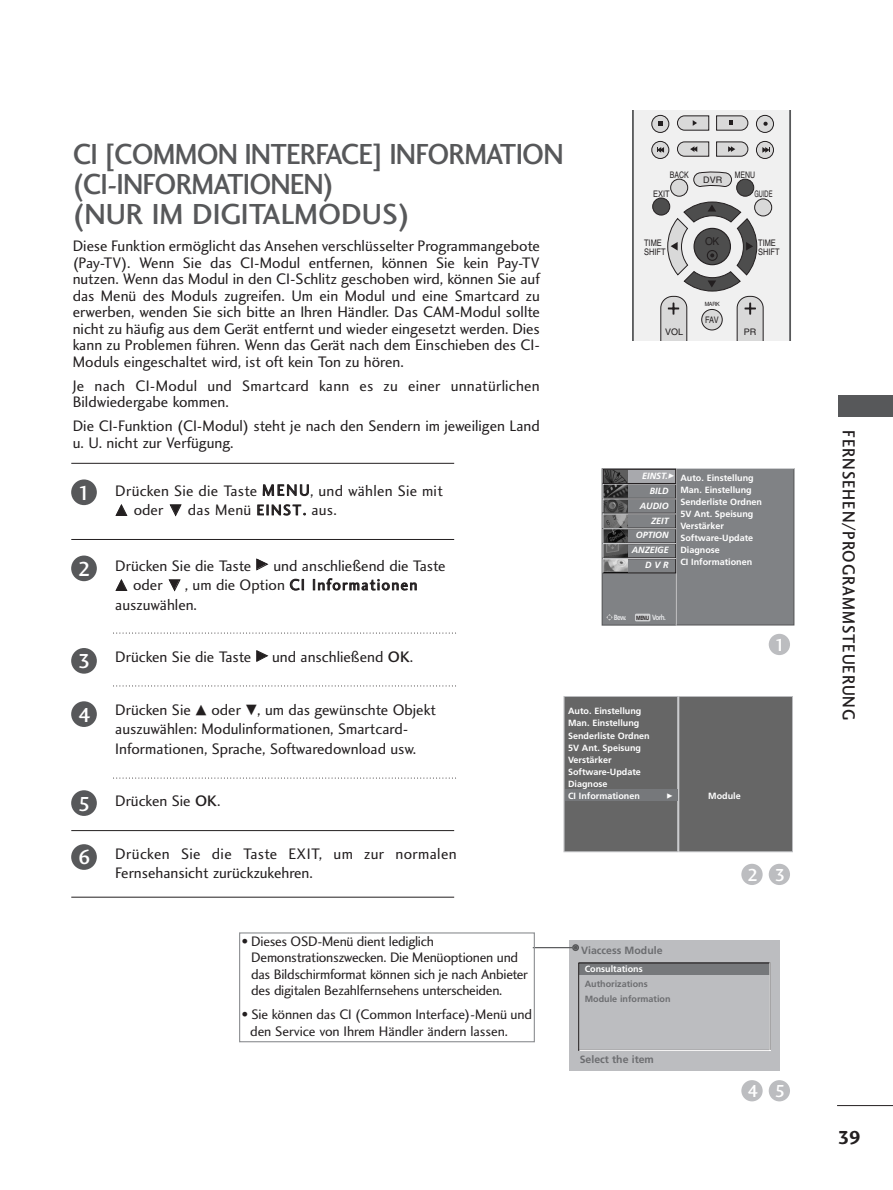
<style>
.page{position:relative;width:893px;height:1190px;background:#fff}
.page>*{position:absolute;margin:0;border:0;box-sizing:border-box;transform-origin:0 0}
.t1{font:30px/30px "Charlotte Sans Medium Plain";letter-spacing:-.03em;color:#57585a;scale:.95 1}
.t2{font:21px "Charlotte Sans Medium Plain";color:#fff}
.t3{font:19.5px "Charlotte Sans Bold Plain";color:#231f20}
.t4{font:18px "Charlotte Sans Medium Plain";letter-spacing:.06em;color:#231f20;scale:.9 1}
.t5{font:18px "Charlotte Sans Medium Plain";color:#fff}
.t6{font:15.75px/16.5px "Charlotte Sans Book Plain";color:#231f20}
.t7{font:15.75px/19.5px "Charlotte Sans Book Plain";letter-spacing:.02em;color:#231f20}
.t8{font:14.25px/16.5px "Charlotte Sans Book Plain";letter-spacing:-.02em;color:#231f20}
.t9{font:10.8px "Helvetica";color:#231f20;scale:.94 1}
.t10{font:700 10.5px "Frutiger";color:#6c6d70}
.t11{font:700 9px/12px "Frutiger";color:#fff}
.t12{font:italic 700 9px/14.9px "Frutiger";color:#fff;text-align:right}
.t13{font:700 9px/15px "Frutiger";color:#6c6d70}
.t14{font:9px/8.7px "Helvetica";color:#231f20;scale:.83 1}
.t15{font:9px "Helvetica";color:#231f20}
.t16{font:9px "Helvetica";color:#231f20;scale:.77 1}
.t17{font:9px "Helvetica";color:#231f20;scale:.64 1}
.t18{font:700 7.5px "Frutiger";letter-spacing:-.08em;color:#e6e7e9;scale:.85 1}
.t19{font:6px "FZDING33";color:#fff}
.t20{font:5.85px "Helvetica";color:#231f20;scale:.94 1}
.s1{font-family:"FZDING33";font-size:12px}
.s2{font-size:15px}
.s3{font-family:"FZDING33";font-weight:400;font-size:6px}
.s4{font-family:"Manual One";font-weight:400;font-style:normal;font-size:7.5px;color:#808285}
.s5{font-size:6px;color:#231f20}
.s6{font-family:"Charlotte Sans Medium Plain"}
</style>
<div class="page">
<hr style="left:837px;top:1105px;width:55px;height:1px;background:#231f20">
<div style="left:838px;top:395px;width:54px;height:22px;background:#57585a"></div>
<div style="left:569px;top:939px;width:210px;height:131px;background:#bcbdc0"></div>
<div style="left:579px;top:962px;width:190px;height:13px;background:#76787b"></div>
<div style="left:578px;top:962px;width:192px;height:88px;border:1px solid #231f20"></div>
<hr style="left:579px;top:1050px;width:191px;height:1px;background:#fff">
<hr style="left:769px;top:962px;width:1px;height:88px;background:#fff">
<div style="left:563px;top:696px;width:115px;height:156px;background:#666;border:1px solid #bcbdc0"></div>
<div style="left:678px;top:696px;width:114px;height:156px;background:#666;border:1px solid #bcbdc0"></div>
<div style="left:565px;top:789px;width:112px;height:12px;background:#76787b"></div>
<svg style="left:632px;top:110px;width:159px;height:230px"></svg>
<div style="left:768px;top:863px;width:22px;height:22px;background:#bcbdc0;border-radius:50%"></div>
<div style="left:741px;top:863px;width:21px;height:22px;background:#bcbdc0;border-radius:50%"></div>
<div style="left:768px;top:1080px;width:22px;height:21px;background:#bcbdc0;border-radius:50%"></div>
<div style="left:741px;top:1080px;width:21px;height:21px;background:#bcbdc0;border-radius:50%"></div>
<div style="left:768px;top:634px;width:22px;height:21px;background:#bcbdc0;border-radius:50%"></div>
<hr style="left:532px;top:947px;width:40px;height:1px;background:#57585a">
<div style="left:572px;top:944px;width:7px;height:7px;border:2px solid #57585a;border-radius:50%"></div>
<div style="left:602px;top:469px;width:73px;height:155px;background:#808285"></div>
<div style="left:601px;top:468px;width:75px;height:157px;border:1px solid #57585a"></div>
<div style="left:676px;top:469px;width:117px;height:155px;background:#808285"></div>
<div style="left:675px;top:468px;width:119px;height:157px;border:1px solid #57585a"></div>
<hr style="left:676px;top:468px;width:118px;height:1px;background:#d1d2d4">
<hr style="left:675px;top:469px;width:1px;height:157px;background:#d1d2d4">
<div style="left:603px;top:469px;width:72px;height:15px;background:#a8a9ad"></div>
<img style="left:605px;top:471px;width:22px;height:100px">
<div style="left:603px;top:484px;width:73px;height:15px;border:1px solid #231f20"></div>
<hr style="left:603px;top:484px;width:73px;height:1px;background:#d1d2d4">
<div style="left:603px;top:499px;width:73px;height:14px;border:1px solid #231f20"></div>
<hr style="left:603px;top:498px;width:73px;height:1px;background:#d1d2d4">
<hr style="left:603px;top:513px;width:73px;height:1px;background:#d1d2d4">
<div style="left:603px;top:528px;width:73px;height:15px;border:1px solid #231f20"></div>
<div style="left:603px;top:543px;width:73px;height:15px;border:1px solid #231f20"></div>
<hr style="left:603px;top:543px;width:73px;height:1px;background:#d1d2d4">
<div style="left:603px;top:558px;width:73px;height:15px;border:1px solid #231f20"></div>
<svg style="left:602px;top:468px;width:1px;height:104px"></svg>
<hr style="left:603px;top:558px;width:73px;height:1px;background:#d1d2d4">
<hr style="left:603px;top:528px;width:73px;height:1px;background:#d1d2d4">
<div style="left:635px;top:613px;width:15px;height:8px;background:#d1d2d4"></div>
<svg style="left:606px;top:614px;width:6px;height:6px"></svg>
<div style="left:603px;top:469px;width:73px;height:15px;border:1px solid #231f20"></div>
<hr style="left:71px;top:463px;width:383px;height:1px;background:#231f20">
<hr style="left:71px;top:539px;width:383px;height:1px;background:#231f20">
<hr style="left:71px;top:830px;width:383px;height:1px;background:#231f20">
<hr style="left:71px;top:897px;width:383px;height:1px;background:#231f20">
<svg style="left:113px;top:633px;width:343px;height:1px"></svg>
<svg style="left:113px;top:685px;width:343px;height:1px"></svg>
<svg style="left:113px;top:777px;width:343px;height:1px"></svg>
<div style="left:71px;top:479px;width:26px;height:26px;background:#57585a;border-radius:50%"></div>
<div style="left:71px;top:555px;width:26px;height:26px;background:#57585a;border-radius:50%"></div>
<div style="left:71px;top:648px;width:26px;height:25px;background:#57585a;border-radius:50%"></div>
<div style="left:71px;top:701px;width:26px;height:26px;background:#57585a;border-radius:50%"></div>
<div style="left:71px;top:790px;width:26px;height:26px;background:#57585a;border-radius:50%"></div>
<div style="left:71px;top:844px;width:26px;height:26px;background:#57585a;border-radius:50%"></div>
<div style="left:239px;top:932px;width:296px;height:110px;border:1px solid #939598"></div>
<h1 class="t1" style="left:73px;top:142px;width:518px">CI [COMMON INTERFACE] INFORMATION (CI-INFORMATIONEN)<br>(NUR IM DIGITALMODUS)</h1>
<p class="t6" style="left:73px;top:239px;width:468px;text-align:justify">Diese Funktion ermöglicht das Ansehen verschlüsselter Programmangebote (Pay-TV). Wenn Sie das CI-Modul entfernen, können Sie kein Pay-TV nutzen. Wenn das Modul in den CI-Schlitz geschoben wird, können Sie auf das Menü des Moduls zugreifen. Um ein Modul und eine Smartcard zu erwerben, wenden Sie sich bitte an Ihren Händler. Das CAM-Modul sollte nicht zu häufig aus dem Gerät entfernt und wieder eingesetzt werden. Dies kann zu Problemen führen. Wenn das Gerät nach dem Einschieben des CI-Moduls eingeschaltet wird, ist oft kein Ton zu hören.</p>
<p class="t6" style="left:73px;top:378px;width:468px">Je nach CI-Modul und Smartcard kann es zu einer unnatürlichen<br>Bildwiedergabe kommen.</p>
<p class="t6" style="left:73px;top:419px;width:468px">Die CI-Funktion (CI-Modul) steht je nach den Sendern im jeweiligen Land u. U. nicht zur Verfügung.</p>
<h2 class="t2" style="left:78px;top:485px;width:14px">1</h2>
<h2 class="t2" style="left:78px;top:561px;width:14px">2</h2>
<p class="t7" style="left:115px;top:482px;width:329px">Drücken Sie die Taste MENU, und wählen Sie mit<br><span class="s1">D</span> oder <span class="s1">E</span> das Menü <span class="s2">EINST.</span> aus.</p>
<p class="t6" style="left:115px;top:557px;width:332px;line-height:19.5px">Drücken Sie die Taste <span class="s1">G</span> und anschließend die Taste<br><span class="s1">D</span> oder <span class="s1">E</span> , um die Option CI Informationen auszuwählen.</p>
<p class="t16" style="left:669px;top:171px;width:26px">BACK</p>
<p class="t16" style="left:734px;top:171px;width:28px">MENU</p>
<p class="t15" style="left:703px;top:176px;width:20px">DVR</p>
<p class="t14" style="left:653px;top:190px;width:21px">EXIT</p>
<p class="t17" style="left:754px;top:190px;width:30px">GUIDE</p>
<p class="t9" style="left:705px;top:237px;width:17px">OK</p>
<p class="t14" style="left:644px;top:239px;width:27px">TIME<br>SHIFT</p>
<p class="t14" style="left:758px;top:239px;width:27px">TIME<br>SHIFT</p>
<p class="t20" style="left:704px;top:302px;width:17px">MARK</p>
<p class="t14" style="left:705px;top:316px;width:18px">FAV</p>
<p class="t15" style="left:665px;top:328px;width:20px">VOL</p>
<p class="t15" style="left:744px;top:328px;width:14px">PR</p>
<p class="t12" style="left:642px;top:469px;width:34px">EINST.<span class="s3">G</span></p>
<p class="t11" style="left:680px;top:473px;width:83px">Auto. Einstellung<br>Man. Einstellung<br>Senderliste Ordnen<br>5V Ant. Speisung<br>Verstärker<br>Software-Update<br>Diagnose<br>CI Informationen</p>
<p class="t12" style="left:631px;top:484px;width:44px">BILD<span class="s4">O<br></span>AUDIO<span class="s4">O<br></span>ZEIT<span class="s4">O<br></span>OPTION<span class="s4">O<br></span>ANZEIGE<span class="s4">O<br></span>D V R<span class="s4">O</span></p>
<p class="t18" style="left:613px;top:614px;width:17px">Bew.</p>
<p class="t18" style="left:636px;top:614px;width:37px"><span class="s5">MENU</span> Vorh.</p>
<h2 class="t2" style="left:78px;top:653px;width:14px">3</h2>
<h2 class="t2" style="left:78px;top:707px;width:14px">4</h2>
<h2 class="t2" style="left:78px;top:795px;width:14px">5</h2>
<h2 class="t2" style="left:78px;top:849px;width:14px">6</h2>
<p class="t6" style="left:115px;top:650px;width:299px">Drücken Sie die Taste <span class="s1">G</span> und anschließend <span class="s6">OK</span>.</p>
<p class="t6" style="left:115px;top:701px;width:322px;line-height:19.5px">Drücken Sie <span class="s1">D</span> oder <span class="s1">E</span>, um das gewünschte Objekt auszuwählen: Modulinformationen, Smartcard-<br>Informationen, Sprache, Softwaredownload usw.</p>
<p class="t6" style="left:115px;top:794px;width:107px">Drücken Sie <span class="s6">OK</span>.</p>
<p class="t6" style="left:115px;top:845px;width:343px;line-height:19.5px">Drücken Sie die Taste EXIT, um zur normalen<br>Fernsehansicht zurückzukehren.</p>
<p class="t8" style="left:251px;top:934px;width:278px;text-indent:-10px">• Dieses OSD-Menü dient lediglich Demonstrationszwecken. Die Menüoptionen und das Bildschirmformat können sich je nach Anbieter des digitalen Bezahlfernsehens unterscheiden.</p>
<p class="t8" style="left:250px;top:1007px;width:283px;text-indent:-9px">• Sie können das CI (Common Interface)-Menü und den Service von Ihrem Händler ändern lassen.</p>
<p class="t11" style="left:568px;top:706px;width:83px">Auto. Einstellung<br>Man. Einstellung<br>Senderliste Ordnen<br>5V Ant. Speisung<br>Verstärker<br>Software-Update<br>Diagnose<br>CI Informationen</p>
<p class="t19" style="left:666px;top:793px;width:7px">G</p>
<p class="t11" style="left:708px;top:790px;width:34px">Module</p>
<p class="t5" style="left:774px;top:638px;width:12px">1</p>
<p class="t5" style="left:747px;top:867px;width:40px">2 3</p>
<p class="t10" style="left:581px;top:945px;width:83px">Viaccess Module</p>
<p class="t11" style="left:584px;top:963px;width:59px">Consultations</p>
<p class="t13" style="left:584px;top:976px;width:87px">Authorizations<br>Module information</p>
<p class="t10" style="left:579px;top:1055px;width:76px">Select the item</p>
<p class="t5" style="left:747px;top:1084px;width:40px">4 5</p>
<p class="t4" style="left:855px;top:430px;width:324px;rotate:90deg">FERNSEHEN/PROGRAMMSTEUERUNG</p>
<p class="t3" style="left:837px;top:1129px;width:25px">39</p>
</div>
